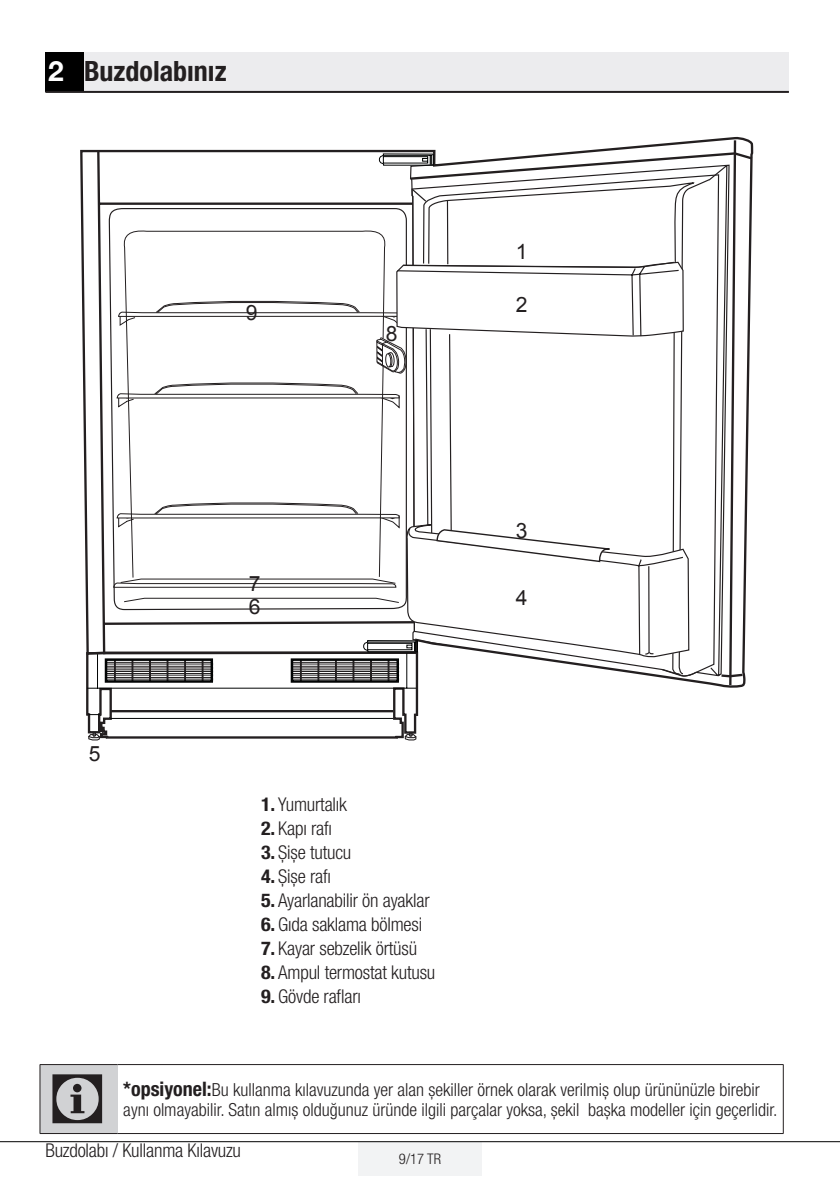
<style>
.page{position:relative;width:840px;height:1191px;background:#fff}
.page>*{position:absolute;margin:0;border:0;box-sizing:border-box;transform-origin:0 0}
.semboller{font:72px "ZIWARNUN";color:#231f20}
.Unite_Baslik__14pt-B{font:700 condensed 28px "Helvetica Neue LT Pro";color:#231f20}
.t1{font:21px/23.8px "Arial";color:#231f20}
.t2{font:300 condensed 19px "Helvetica Neue LT Pro";letter-spacing:-.01em;color:#231f20}
.Girintili_Yazi_uyari{font:300 condensed 18px/20px "Helvetica Neue LT Pro";color:#231f20}
.t3{font:300 condensed 14.6px "Helvetica Neue LT Pro";color:#231f20}
.s1{font-stretch:normal;color:#fff}
.s2{font-weight:700}
.s3{font-weight:700;font-size:20px}
</style>
<div class="page">
<div style="left:358px;top:1142px;width:123px;height:33px;background:#f2f3f4"></div>
<hr style="left:0;top:1141px;width:839px;height:1px;background:#000">
<div style="left:45px;top:52px;width:40px;height:40px;background:#000"></div>
<div style="left:85px;top:52px;width:703px;height:40px;background:#ececee"></div>
<hr style="left:45px;top:91px;width:743px;height:2px;background:#231f20">
<div style="left:40px;top:1064px;width:77px;height:69px;background:#d1d2d4"></div>
<hr style="left:40px;top:1133px;width:77px;height:1px;background:#231f20">
<hr style="left:117px;top:1133px;width:666px;height:1px;background:#231f20">
<hr style="left:40px;top:1064px;width:77px;height:1px;background:#231f20">
<hr style="left:40px;top:1064px;width:1px;height:69px;background:#231f20">
<hr style="left:117px;top:1064px;width:666px;height:1px;background:#231f20">
<hr style="left:782px;top:1064px;width:1px;height:69px;background:#231f20">
<svg style="left:85px;top:138px;width:669px;height:603px"></svg>
<p class="Unite_Baslik__14pt-B" style="left:48px;top:54px;width:180px"><span class="s1">2</span> Buzdolabınız</p>
<p class="t1" style="left:245px;top:300px;width:13px">9</p>
<p class="t1" style="left:385px;top:322px;width:13px">8</p>
<p class="t1" style="left:89px;top:742px;width:13px">5</p>
<p class="t1" style="left:248px;top:571px;width:13px">7<br>6</p>
<p class="t2" style="left:261px;top:793px;width:87px"><span class="s2">1.</span> Yumurtalık</p>
<p class="t2" style="left:261px;top:817px;width:72px"><span class="s2">2.</span> Kapı rafı</p>
<p class="t2" style="left:261px;top:841px;width:92px"><span class="s2">3.</span> Şişe tutucu</p>
<p class="t2" style="left:261px;top:865px;width:71px"><span class="s2">4.</span> Şişe rafı</p>
<p class="t2" style="left:261px;top:889px;width:170px"><span class="s2">5.</span> Ayarlanabilir ön ayaklar</p>
<p class="t2" style="left:261px;top:913px;width:162px"><span class="s2">6.</span> Gıda saklama bölmesi</p>
<p class="t2" style="left:261px;top:937px;width:157px"><span class="s2">7.</span> Kayar sebzelik örtüsü</p>
<p class="t2" style="left:261px;top:961px;width:176px"><span class="s2">8.</span> Ampul termostat kutusu</p>
<p class="t2" style="left:261px;top:985px;width:101px"><span class="s2">9.</span> Gövde rafları</p>
<p class="t1" style="left:515px;top:240px;width:13px">1</p>
<p class="t1" style="left:515px;top:293px;width:13px">2</p>
<p class="t1" style="left:515px;top:518px;width:13px">3</p>
<p class="t1" style="left:515px;top:586px;width:13px">4</p>
<p class="semboller" style="left:48px;top:1060px;width:63px">C</p>
<p class="Girintili_Yazi_uyari" style="left:123px;top:1079px;width:655px"><span class="s3">*opsiyonel:</span>Bu kullanma kılavuzunda yer alan şekiller örnek olarak verilmiş olup ürününüzle birebir aynı olmayabilir. Satın almış olduğunuz üründe ilgili parçalar yoksa, şekil başka modeller için geçerlidir.</p>
<p class="t2" style="left:45px;top:1139px;width:197px">Buzdolabı / Kullanma Kılavuzu</p>
<p class="t3" style="left:399px;top:1150px;width:43px">9/17 TR</p>
</div>
